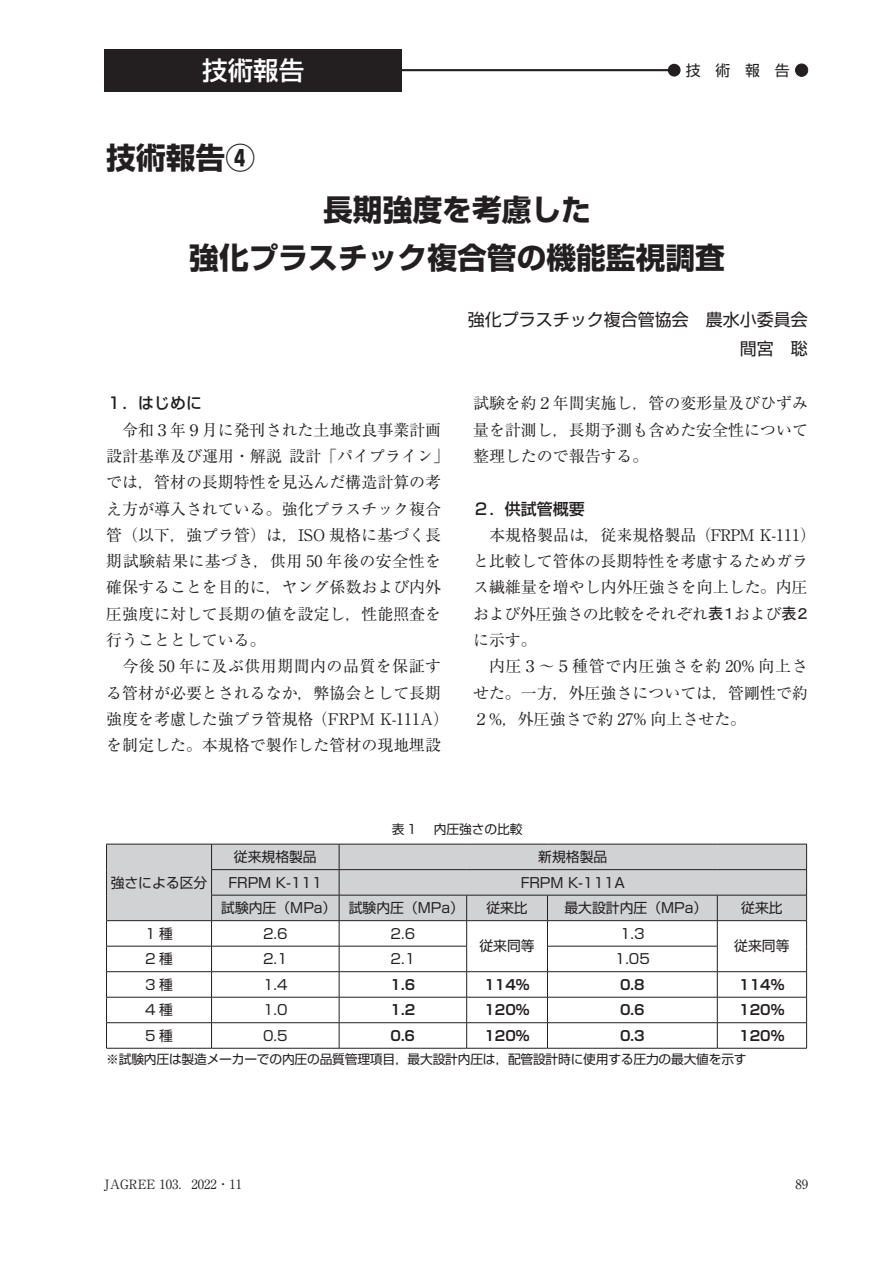
<style>
.page{position:relative;width:893px;height:1263px;background:#fff}
.page>*{position:absolute;margin:0;border:0;box-sizing:border-box;transform-origin:0 0}
.t1{font:700 29.7px/47.8px "Shin Go Pr 6 N";color:#231f20;text-align:center}
.t2{font:500 25.5px "Shin Go Pr 6 N";color:#fff}
.t3{font:16.95px/29.7px "Shin Go Pr 6 N";color:#231f20;text-align:right}
.t4{font:15.9px/26.2px "Ryumin Pr 6 N";color:#231f20}
.t5{font:500 15.9px "Shin Go Pr 6 N";color:#231f20}
.t6{font:14.85px "Shin Go Pr 6 N";color:#231f20}
.t7{font:13.8px "Shin Go Pr 6 N";color:#231f20}
.t8{font:700 13.8px "Shin Go Pr 6 N De";color:#231f20}
.t9{font:12.75px "Shin Go Pr 6 N";letter-spacing:-.015em;color:#231f20}
.t10{font:12.75px "Ryumin Pr 6 N";color:#231f20}
.s1{font-family:"MS P Gothic"}
</style>
<div class="page">
<hr style="left:104px;top:69px;width:570px;height:2px;background:#231f20">
<div style="left:668px;top:64px;width:13px;height:13px;background:#231f20;border-radius:50%"></div>
<div style="left:795px;top:64px;width:13px;height:12px;background:#231f20;border-radius:50%"></div>
<div style="left:795px;top:64px;width:13px;height:13px;border:1px solid #231f20;border-radius:50%"></div>
<div style="left:104px;top:49px;width:298px;height:42px;background:#231f20"></div>
<div style="left:107px;top:845px;width:699px;height:75px;background:#d1d2d4"></div>
<hr style="left:106px;top:844px;width:106px;height:1px;background:#231f20">
<hr style="left:212px;top:844px;width:127px;height:1px;background:#231f20">
<hr style="left:339px;top:844px;width:128px;height:1px;background:#231f20">
<hr style="left:467px;top:844px;width:80px;height:1px;background:#231f20">
<hr style="left:547px;top:844px;width:170px;height:1px;background:#231f20">
<hr style="left:717px;top:844px;width:90px;height:1px;background:#231f20">
<hr style="left:211px;top:869px;width:128px;height:1px;background:#231f20">
<hr style="left:339px;top:869px;width:128px;height:1px;background:#231f20">
<hr style="left:467px;top:869px;width:80px;height:1px;background:#231f20">
<hr style="left:547px;top:869px;width:170px;height:1px;background:#231f20">
<hr style="left:717px;top:869px;width:90px;height:1px;background:#231f20">
<hr style="left:211px;top:895px;width:128px;height:1px;background:#231f20">
<hr style="left:339px;top:895px;width:128px;height:1px;background:#231f20">
<hr style="left:467px;top:895px;width:80px;height:1px;background:#231f20">
<hr style="left:547px;top:895px;width:170px;height:1px;background:#231f20">
<hr style="left:717px;top:895px;width:90px;height:1px;background:#231f20">
<hr style="left:106px;top:920px;width:106px;height:1px;background:#231f20">
<hr style="left:212px;top:920px;width:127px;height:1px;background:#231f20">
<hr style="left:339px;top:920px;width:128px;height:1px;background:#231f20">
<hr style="left:467px;top:920px;width:80px;height:1px;background:#231f20">
<hr style="left:547px;top:920px;width:170px;height:1px;background:#231f20">
<hr style="left:717px;top:920px;width:90px;height:1px;background:#231f20">
<hr style="left:106px;top:946px;width:106px;height:1px;background:#231f20">
<hr style="left:212px;top:946px;width:127px;height:1px;background:#231f20">
<hr style="left:339px;top:946px;width:128px;height:1px;background:#231f20">
<hr style="left:547px;top:946px;width:170px;height:1px;background:#231f20">
<hr style="left:106px;top:971px;width:106px;height:1px;background:#231f20">
<hr style="left:212px;top:971px;width:127px;height:1px;background:#231f20">
<hr style="left:339px;top:971px;width:128px;height:1px;background:#231f20">
<hr style="left:467px;top:971px;width:80px;height:1px;background:#231f20">
<hr style="left:547px;top:971px;width:170px;height:1px;background:#231f20">
<hr style="left:717px;top:971px;width:90px;height:1px;background:#231f20">
<hr style="left:106px;top:997px;width:106px;height:1px;background:#231f20">
<hr style="left:212px;top:997px;width:127px;height:1px;background:#231f20">
<hr style="left:339px;top:997px;width:128px;height:1px;background:#231f20">
<hr style="left:467px;top:997px;width:80px;height:1px;background:#231f20">
<hr style="left:547px;top:997px;width:170px;height:1px;background:#231f20">
<hr style="left:717px;top:997px;width:90px;height:1px;background:#231f20">
<hr style="left:106px;top:1022px;width:106px;height:1px;background:#231f20">
<svg style="left:106px;top:844px;width:1px;height:204px"></svg>
<hr style="left:212px;top:1022px;width:127px;height:1px;background:#231f20">
<svg style="left:211px;top:844px;width:1px;height:204px"></svg>
<hr style="left:339px;top:1022px;width:128px;height:1px;background:#231f20">
<svg style="left:339px;top:844px;width:1px;height:204px"></svg>
<hr style="left:467px;top:1022px;width:80px;height:1px;background:#231f20">
<svg style="left:466px;top:895px;width:1px;height:153px"></svg>
<hr style="left:547px;top:1022px;width:170px;height:1px;background:#231f20">
<svg style="left:547px;top:895px;width:1px;height:153px"></svg>
<hr style="left:717px;top:1022px;width:90px;height:1px;background:#231f20">
<svg style="left:717px;top:895px;width:1px;height:153px"></svg>
<svg style="left:806px;top:844px;width:1px;height:204px"></svg>
<hr style="left:106px;top:1048px;width:106px;height:1px;background:#231f20">
<hr style="left:212px;top:1048px;width:127px;height:1px;background:#231f20">
<hr style="left:339px;top:1048px;width:128px;height:1px;background:#231f20">
<hr style="left:467px;top:1048px;width:80px;height:1px;background:#231f20">
<hr style="left:547px;top:1048px;width:170px;height:1px;background:#231f20">
<hr style="left:717px;top:1048px;width:90px;height:1px;background:#231f20">
<h2 class="t2" style="left:202px;top:49px;width:104px">技術報告</h2>
<p class="t6" style="left:686px;top:58px;width:106px">技　術　報　告</p>
<h1 class="t1" style="left:106px;top:133px;width:150px">技術報告④</h1>
<h1 class="t1" style="left:189px;top:186px;width:537px">長期強度を考慮した<br>強化プラスチック複合管の機能監視調査</h1>
<p class="t3" style="left:468px;top:303px;width:342px">強化プラスチック複合管協会　農水小委員会間宮　聡</p>
<p class="t5" style="left:106px;top:390px;width:97px">１．はじめに</p>
<p class="t4" style="left:106px;top:416px;width:344px;text-indent:16px">令和３年９月に発刊された土地改良事業計画設計基準及び運用・解説 設計「パイプライン」では，管材の長期特性を見込んだ構造計算の考え方が導入されている。強化プラスチック複合管（以下，強プラ管）は，ISO 規格に基づく長期試験結果に基づき，供用 50 年後の安全性を確保することを目的に，ヤング係数および内外圧強度に対して長期の値を設定し，性能照査を行うこととしている。</p>
<p class="t4" style="left:106px;top:652px;width:344px;text-align:center">今後 50 年に及ぶ供用期間内の品質を保証す<br>る管材が必要とされるなか，弊協会として長期強度を考慮した強プラ管規格（FRPM K-111A）を制定した。本規格で製作した管材の現地埋設</p>
<p class="t4" style="left:473px;top:389px;width:336px;text-align:justify">試験を約２年間実施し，管の変形量及びひずみ量を計測し，長期予測も含めた安全性について整理したので報告する。</p>
<p class="t5" style="left:473px;top:495px;width:113px">２．供試管概要</p>
<p class="t4" style="left:473px;top:521px;width:344px;text-indent:16px">本規格製品は，従来規格製品（FRPM K-111）と比較して管体の長期特性を考慮するためガラス繊維量を増やし内外圧強さを向上した。内圧および外圧強さの比較をそれぞれ<span class="s1">表１</span>および<span class="s1">表２</span>に示す。</p>
<p class="t4" style="left:473px;top:652px;width:336px;text-align:justify;text-indent:16px">内圧３～５種管で内圧強さを約 20% 向上させた。一方，外圧強さについては，管剛性で約２%，外圧強さで約 27% 向上させた。</p>
<p class="t7" style="left:111px;top:871px;width:98px">強さによる区分</p>
<p class="t9" style="left:392px;top:818px;width:132px">表 １　内圧強さの比較</p>
<p class="t7" style="left:234px;top:845px;width:84px">従来規格製品</p>
<p class="t7" style="left:538px;top:845px;width:71px">新規格製品</p>
<p class="t7" style="left:228px;top:871px;width:95px">FRPM K-111</p>
<p class="t7" style="left:521px;top:871px;width:106px">FRPM K-111A</p>
<p class="t7" style="left:221px;top:896px;width:244px">試験内圧（MPa） 試験内圧（MPa）</p>
<p class="t7" style="left:486px;top:896px;width:43px">従来比</p>
<p class="t7" style="left:564px;top:896px;width:144px">最大設計内圧（MPa）</p>
<p class="t7" style="left:741px;top:896px;width:43px">従来比</p>
<p class="t7" style="left:145px;top:922px;width:29px">1種</p>
<p class="t7" style="left:263px;top:922px;width:26px">2.6</p>
<p class="t7" style="left:391px;top:922px;width:26px">2.6</p>
<p class="t7" style="left:620px;top:922px;width:26px">1.3</p>
<p class="t7" style="left:479px;top:935px;width:57px">従来同等</p>
<p class="t7" style="left:734px;top:935px;width:57px">従来同等</p>
<p class="t7" style="left:145px;top:947px;width:29px">2種</p>
<p class="t7" style="left:263px;top:947px;width:26px">2.1</p>
<p class="t7" style="left:391px;top:947px;width:26px">2.1</p>
<p class="t7" style="left:615px;top:947px;width:37px">1.05</p>
<p class="t7" style="left:145px;top:973px;width:29px">3 種</p>
<p class="t7" style="left:263px;top:973px;width:26px">1.4</p>
<p class="t8" style="left:391px;top:973px;width:26px">1.6</p>
<p class="t8" style="left:484px;top:973px;width:47px">114%</p>
<p class="t8" style="left:620px;top:973px;width:26px">0.8</p>
<p class="t8" style="left:739px;top:973px;width:47px">114%</p>
<p class="t7" style="left:145px;top:999px;width:29px">4 種</p>
<p class="t7" style="left:263px;top:999px;width:26px">1.0</p>
<p class="t8" style="left:391px;top:999px;width:26px">1.2</p>
<p class="t8" style="left:484px;top:999px;width:47px">120%</p>
<p class="t8" style="left:620px;top:999px;width:26px">0.6</p>
<p class="t8" style="left:739px;top:999px;width:47px">120%</p>
<p class="t7" style="left:145px;top:1024px;width:29px">5 種</p>
<p class="t7" style="left:263px;top:1024px;width:26px">0.5</p>
<p class="t8" style="left:391px;top:1024px;width:26px">0.6</p>
<p class="t8" style="left:484px;top:1024px;width:47px">120%</p>
<p class="t8" style="left:620px;top:1024px;width:26px">0.3</p>
<p class="t8" style="left:739px;top:1024px;width:47px">120%</p>
<p class="t9" style="left:106px;top:1048px;width:642px">※試験内圧は製造メーカーでの内圧の品質管理項目，最大設計内圧は，配管設計時に使用する圧力の最大値を示す</p>
<p class="t10" style="left:104px;top:1174px;width:140px">JAGREE 103．2022・11</p>
<p class="t10" style="left:796px;top:1174px;width:14px">89</p>
</div>
